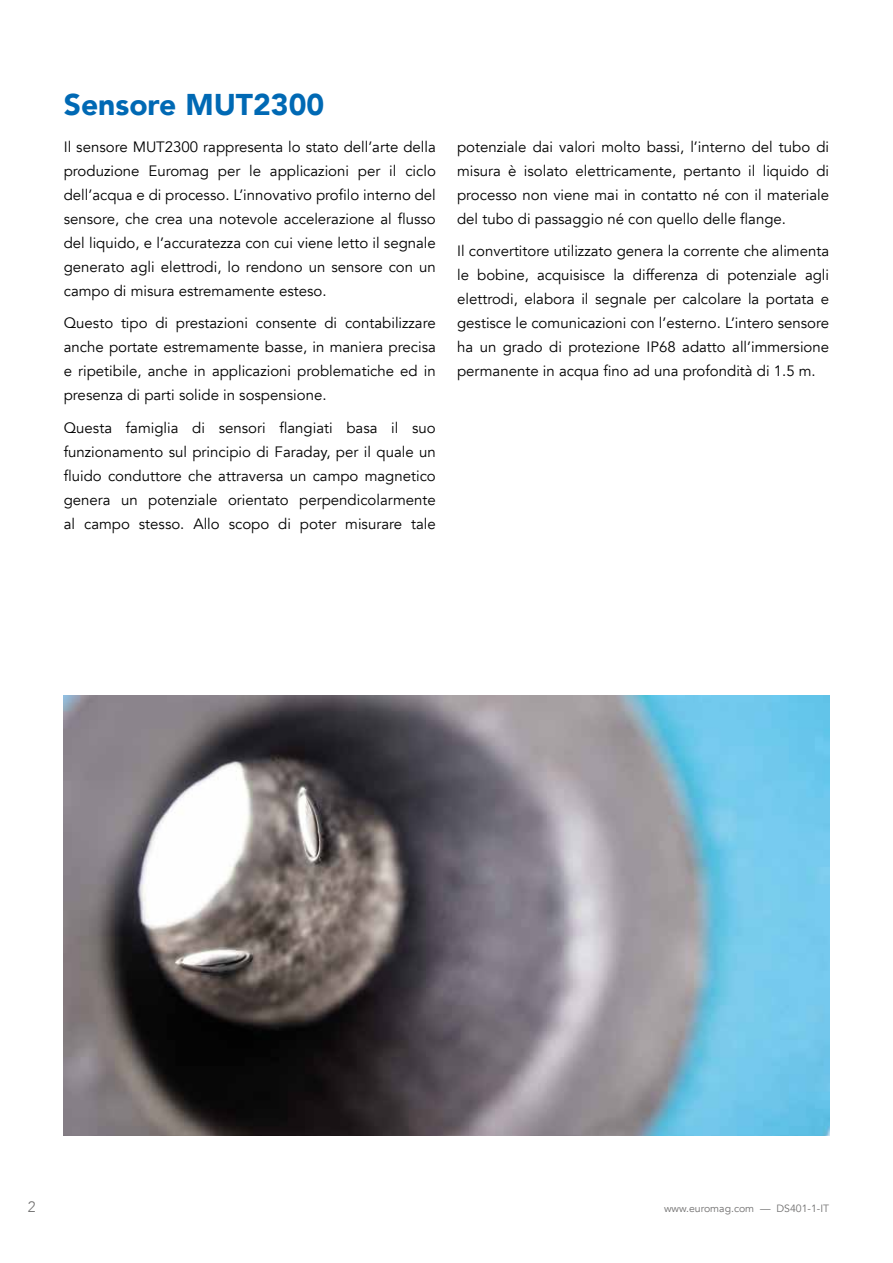
<style>
.page{position:relative;width:893px;height:1263px;background:#fff}
.page>*{position:absolute;margin:0;border:0;box-sizing:border-box;transform-origin:0 0}
.t1{font:900 30px "Avenir";color:#0069b4}
.t2{font:15px/24px "Avenir";color:#000;text-align:justify}
.t3{font:300 15px "Avenir";color:#706f6f}
.t4{font:10.5px "Avenir";color:#706f6f}
</style>
<div class="page">
<img style="left:64px;top:696px;width:765px;height:439px">
<h1 class="t1" style="left:64px;top:79px;width:262px">Sensore MUT2300</h1>
<p class="t2" style="left:64px;top:135px;width:374px">Il sensore MUT2300 rappresenta lo stato dell’arte della produzione Euromag per le applicazioni per il ciclo dell’acqua e di processo. L’innovativo profilo interno del sensore, che crea una notevole accelerazione al flusso del liquido, e l’accuratezza con cui viene letto il segnale generato agli elettrodi, lo rendono un sensore con un campo di misura estremamente esteso.</p>
<p class="t2" style="left:64px;top:311px;width:374px">Questo tipo di prestazioni consente di contabilizzare anche portate estremamente basse, in maniera precisa e ripetibile, anche in applicazioni problematiche ed in presenza di parti solide in sospensione.</p>
<p class="t2" style="left:64px;top:416px;width:374px">Questa famiglia di sensori flangiati basa il suo funzionamento sul principio di Faraday, per il quale un fluido conduttore che attraversa un campo magnetico genera un potenziale orientato perpendicolarmente al campo stesso. Allo scopo di poter misurare tale</p>
<p class="t2" style="left:457px;top:135px;width:374px">potenziale dai valori molto bassi, l’interno del tubo di misura è isolato elettricamente, pertanto il liquido di processo non viene mai in contatto né con il materiale del tubo di passaggio né con quello delle flange.</p>
<p class="t2" style="left:457px;top:239px;width:374px">Il convertitore utilizzato genera la corrente che alimenta le bobine, acquisisce la differenza di potenziale agli elettrodi, elabora il segnale per calcolare la portata e gestisce le comunicazioni con l’esterno. L’intero sensore ha un grado di protezione IP68 adatto all’immersione permanente in acqua fino ad una profondità di 1.5 m.</p>
<p class="t3" style="left:28px;top:1198px;width:9px">2</p>
<p class="t4" style="left:664px;top:1202px;width:167px">www.euromag.com — DS401-1-IT</p>
</div>
